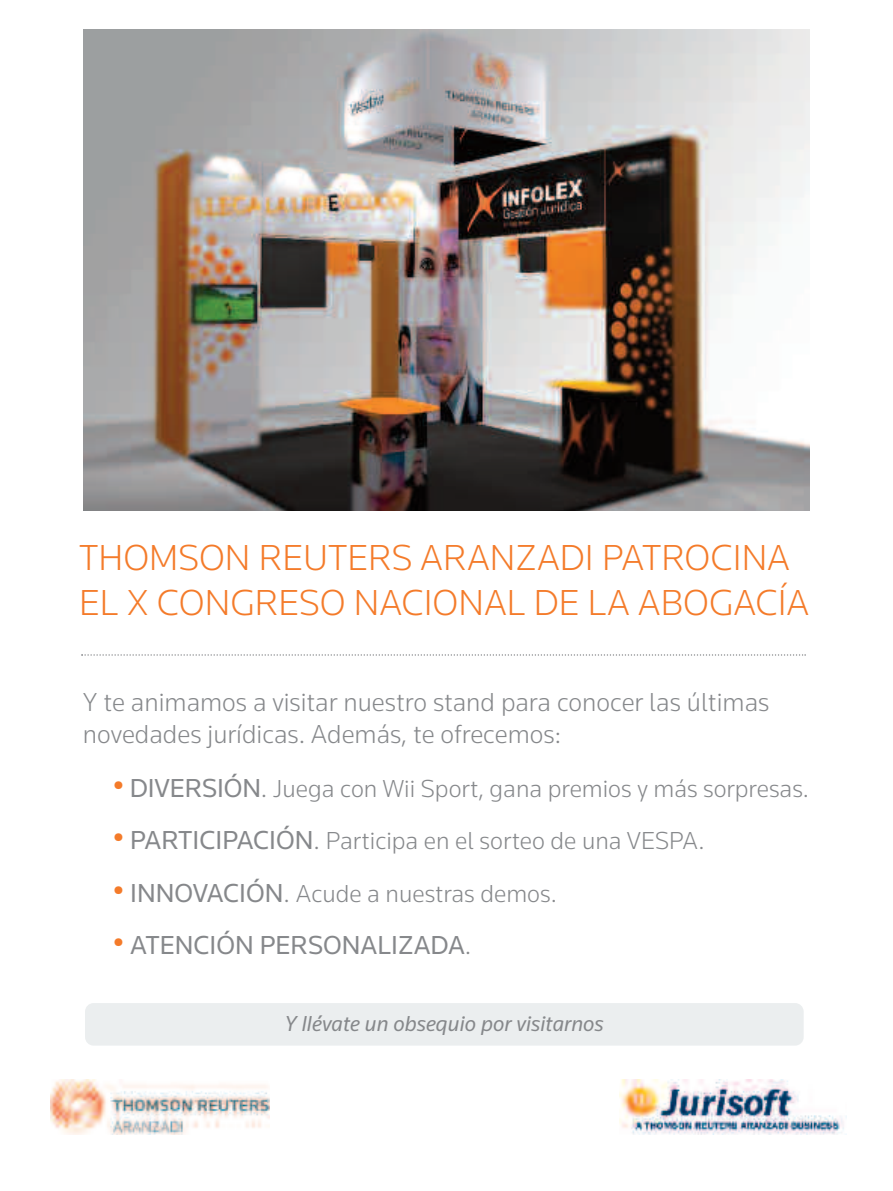
<style>
.page{position:relative;width:893px;height:1191px;background:#fff}
.page>*{position:absolute;margin:0;border:0;box-sizing:border-box;transform-origin:0 0}
.t1{font:37.5px/45px "Knowledge Light+OOWFTW";color:#f47b2a}
.t2{font:27px/32.4px "Knowledge Light+OOWFTW";color:#86888b}
.t3{font:27px "Knowledge Regular+OZADUJ";color:#86888b}
.t4{font:25.5px "Knowledge Light+OOWFTW";color:#86888b}
.t5{font:22.5px "Knowledge Regular Italic+MQQLCJ";color:#86888b}
.s1{font-size:33px;color:#f47b2a}
.s2{font-family:"Knowledge Regular+OZADUJ";font-size:27px}
.s3{font-size:27px}
.s4{font-family:"Knowledge Light+OOWFTW";font-size:33px;color:#f47b2a}
.s5{font-family:"Knowledge Light+OOWFTW"}
</style>
<div class="page">
<img style="left:84px;top:30px;width:725px;height:481px">
<img style="left:51px;top:1079px;width:218px;height:55px">
<img style="left:620px;top:1079px;width:224px;height:55px">
<div style="left:85px;top:1003px;width:719px;height:42px;background:#ebeeef;border-radius:9px"></div>
<svg style="left:81px;top:654px;width:725px;height:1px"></svg>
<h1 class="t1" style="left:79px;top:538px;width:732px">THOMSON REUTERS ARANZADI PATROCINA<br>EL X CONGRESO NACIONAL DE LA ABOGACÍA</h1>
<p class="t2" style="left:83px;top:687px;width:688px">Y te animamos a visitar nuestro stand para conocer las últimas novedades jurídicas. Además, te ofrecemos:</p>
<p class="t4" style="left:113px;top:780px;width:698px"><span class="s1">•</span> <span class="s2">DIVERSIÓN</span><span class="s3">.</span> Juega con Wii Sport, gana premios y más sorpresas.</p>
<p class="t4" style="left:113px;top:832px;width:593px"><span class="s1">•</span> <span class="s2">PARTICIPACIÓN</span><span class="s3">.</span> Participa en el sorteo de una VESPA.</p>
<p class="t4" style="left:113px;top:884px;width:446px"><span class="s1">•</span> <span class="s2">INNOVACIÓN</span><span class="s3">.</span> Acude a nuestras demos.</p>
<p class="t3" style="left:113px;top:936px;width:360px"><span class="s4">•</span> ATENCIÓN PERSONALIZADA<span class="s5">.</span></p>
<p class="t5" style="left:285px;top:1016px;width:320px">Y llévate un obsequio por visitarnos</p>
</div>
